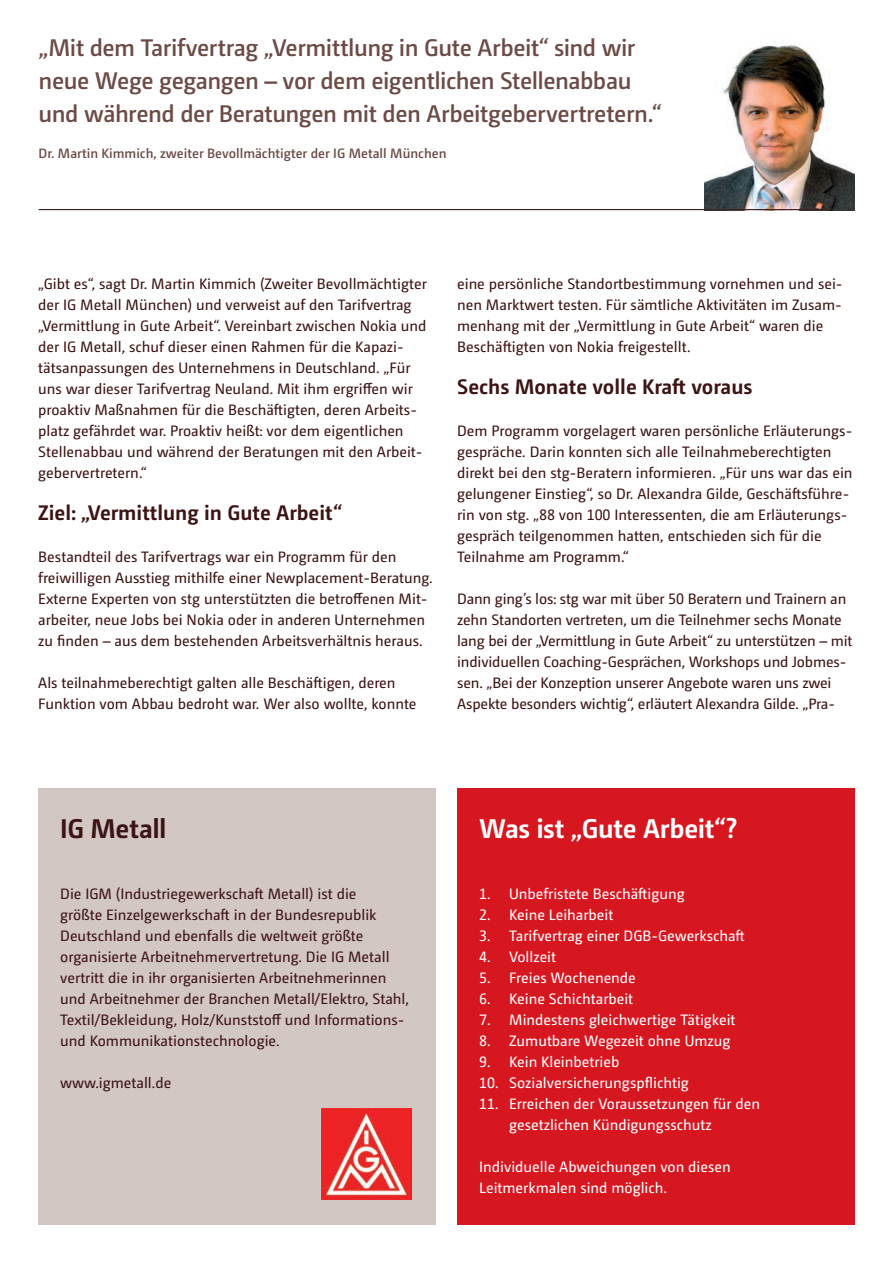
<style>
.page{position:relative;width:893px;height:1263px;background:#fff}
.page>*{position:absolute;margin:0;border:0;box-sizing:border-box;transform-origin:0 0}
.t1{font:700 27px "Camingo Dos Pro";letter-spacing:-.01em;color:#fff}
.t2{font:700 27px "Camingo Dos Pro";letter-spacing:-.015em;color:#3c1413}
.t3{font:600 24px/33px "Camingo Dos Pro";letter-spacing:-.02em;color:#6c4b46}
.t4{font:700 21px "Camingo Dos Pro";color:#3c1413}
.t5{font:15px/21px "Camingo Dos Pro";color:#3c1413}
.t6{font:15px/21px "Camingo Dos Pro";color:#fff}
.t7{font:600 13.5px "Camingo Dos Pro";color:#6c4b46}
</style>
<div class="page">
<div style="left:457px;top:788px;width:398px;height:437px;background:#d7171f"></div>
<div style="left:38px;top:788px;width:398px;height:437px;background:#d3c7c3"></div>
<img style="left:705px;top:42px;width:150px;height:168px">
<hr style="left:39px;top:209px;width:794px;height:1px;background:#421f1f">
<img style="left:321px;top:1109px;width:90px;height:90px">
<p class="t3" style="left:39px;top:31px;width:624px">„Mit dem Tarifvertrag „Vermittlung in Gute Arbeit“ sind wir neue Wege gegangen – vor dem eigentlichen Stellenabbau und während der Beratungen mit den Arbeitgebervertretern.“</p>
<p class="t7" style="left:39px;top:146px;width:409px">Dr. Martin Kimmich, zweiter Bevollmächtigter der IG Metall München</p>
<p class="t5" style="left:38px;top:273px;width:390px">„Gibt es“, sagt Dr. Martin Kimmich (Zweiter Bevollmächtigter der IG Metall München) und verweist auf den Tarifvertrag „Vermittlung in Gute Arbeit“. Vereinbart zwischen Nokia und der IG Metall, schuf dieser einen Rahmen für die Kapazi&shy;tätsanpassungen des Unternehmens in Deutschland. „Für uns war dieser Tarifvertrag Neuland. Mit ihm ergriffen wir proaktiv Maßnahmen für die Beschäftigten, deren Arbeits&shy;platz gefährdet war. Proaktiv heißt: vor dem eigentlichen Stellenabbau und während der Beratungen mit den Arbeit&shy;gebervertretern.“</p>
<p class="t4" style="left:38px;top:500px;width:305px">Ziel: „Vermittlung in Gute Arbeit“</p>
<p class="t5" style="left:38px;top:546px;width:396px">Bestandteil des Tarifvertrags war ein Programm für den freiwilligen Ausstieg mithilfe einer Newplacement-Beratung.<br>Externe Experten von stg unterstützten die betroffenen Mit&shy;arbeiter, neue Jobs bei Nokia oder in anderen Unternehmen zu finden – aus dem bestehenden Arbeitsverhältnis heraus.</p>
<p class="t5" style="left:38px;top:672px;width:380px">Als teilnahmeberechtigt galten alle Beschäftigen, deren<br>Funktion vom Abbau bedroht war. Wer also wollte, konnte</p>
<p class="t5" style="left:457px;top:273px;width:387px">eine persönliche Standortbestimmung vornehmen und sei&shy;nen Marktwert testen. Für sämtliche Aktivitäten im Zusam&shy;menhang mit der „Vermittlung in Gute Arbeit“ waren die Beschäftigten von Nokia freigestellt.</p>
<p class="t4" style="left:457px;top:374px;width:297px">Sechs Monate volle Kraft voraus</p>
<p class="t5" style="left:457px;top:420px;width:397px">Dem Programm vorgelagert waren persönliche Erläuterungs&shy;gespräche. Darin konnten sich alle Teilnahmeberechtigten direkt bei den stg-Beratern informieren. „Für uns war das ein gelungener Einstieg“, so Dr. Alexandra Gilde, Geschäftsführe&shy;rin von stg. „88 von 100 Interessenten, die am Erläuterungs&shy;gespräch teilgenommen hatten, entschieden sich für die Teilnahme am Programm.“</p>
<p class="t5" style="left:457px;top:588px;width:397px">Dann ging’s los: stg war mit über 50 Beratern und Trainern an zehn Standorten vertreten, um die Teilnehmer sechs Monate lang bei der „Vermittlung in Gute Arbeit“ zu unterstützen – mit individuellen Coaching-Gesprächen, Workshops und Jobmes&shy;sen. „Bei der Konzeption unserer Angebote waren uns zwei Aspekte besonders wichtig“, erläutert Alexandra Gilde. „Pra-</p>
<p class="t2" style="left:60px;top:812px;width:108px">IG Metall</p>
<p class="t1" style="left:479px;top:812px;width:260px">Was ist „Gute Arbeit“?</p>
<p class="t5" style="left:60px;top:883px;width:350px">Die IGM (Industriegewerkschaft Metall) ist die<br>größte Einzelgewerkschaft in der Bundesrepublik Deutschland und ebenfalls die weltweit größte organisierte Arbeitnehmervertretung. Die IG Metall vertritt die in ihr organisierten Arbeitnehmerinnen und Arbeitnehmer der Branchen Metall/Elektro, Stahl, Textil/Bekleidung, Holz/Kunststoff und Informations&shy;und Kommunikationstechnologie.</p>
<p class="t5" style="left:60px;top:1072px;width:113px">www.igmetall.de</p>
<p class="t6" style="left:479px;top:883px;width:207px">1. Unbefristete Beschäftigung</p>
<p class="t6" style="left:479px;top:904px;width:136px">2. Keine Leiharbeit</p>
<p class="t6" style="left:479px;top:925px;width:267px">3. Tarifvertrag einer DGB-Gewerkschaft</p>
<p class="t6" style="left:479px;top:946px;width:79px">4. Vollzeit</p>
<p class="t6" style="left:479px;top:967px;width:158px">5. Freies Wochenende</p>
<p class="t6" style="left:479px;top:988px;width:156px">6. Keine Schichtarbeit</p>
<p class="t6" style="left:479px;top:1009px;width:258px">7. Mindestens gleichwertige Tätigkeit</p>
<p class="t6" style="left:479px;top:1030px;width:253px">8. Zumutbare Wegezeit ohne Umzug</p>
<p class="t6" style="left:479px;top:1051px;width:142px">9. Kein Kleinbetrieb</p>
<p class="t6" style="left:479px;top:1072px;width:211px">10. Sozialversicherungspflichtig</p>
<p class="t6" style="left:509px;top:1093px;width:253px;text-indent:-30px">11. Erreichen der Voraussetzungen für den gesetzlichen Kündigungsschutz</p>
<p class="t6" style="left:479px;top:1156px;width:253px">Individuelle Abweichungen von diesen<br>Leitmerkmalen sind möglich.</p>
</div>
